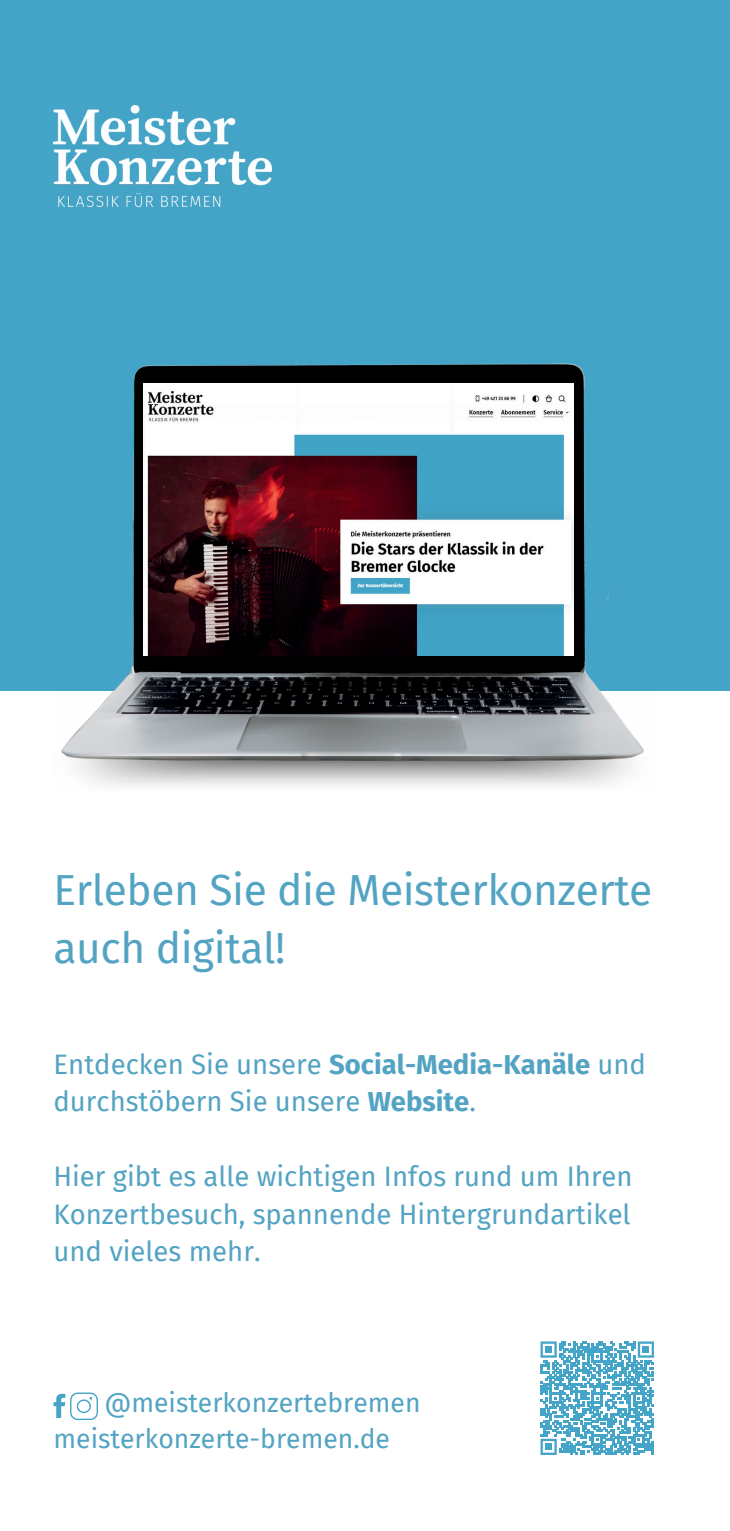
<style>
.page{position:relative;width:730px;height:1531px;background:#fff}
.page>*{position:absolute;margin:0;border:0;box-sizing:border-box;transform-origin:0 0}
.t1{font:42.5px/58px "Fira Sans";letter-spacing:-.01em;color:#53a3c3}
.t2{font:27.5px/37.5px "Fira Sans";color:#53a3c3}
.t3{font:26.5px/36.2px "Fira Sans";color:#53a3c3}
.s1{font-weight:700}
</style>
<div class="page">
<div style="left:1px;top:0;width:729px;height:691px;background:#44a5c8"></div>
<img style="left:54px;top:106px;width:217px;height:101px">
<img style="left:61px;top:363px;width:583px;height:394px">
<img style="left:144px;top:384px;width:429px;height:272px">
<img style="left:68px;top:757px;width:569px;height:30px">
<svg style="left:540px;top:1341px;width:114px;height:114px;fill:#44a5c8"></svg>
<svg style="left:540px;top:1341px;width:17px;height:16px"></svg>
<div style="left:545px;top:1346px;width:7px;height:7px;background:#44a5c8"></div>
<svg style="left:638px;top:1341px;width:16px;height:16px"></svg>
<div style="left:642px;top:1346px;width:7px;height:7px;background:#44a5c8"></div>
<svg style="left:540px;top:1438px;width:17px;height:17px"></svg>
<div style="left:545px;top:1443px;width:7px;height:7px;background:#44a5c8"></div>
<svg style="left:54px;top:1392px;width:44px;height:28px"></svg>
<p class="t1" style="left:54px;top:860px;width:600px">Erleben Sie die Meisterkonzerte auch digital!</p>
<p class="t2" style="left:54px;top:1044px;width:594px">Entdecken Sie unsere <span class="s1">Social-Media-Kanäle</span> und durchstöbern Sie unsere <span class="s1">Website</span>.</p>
<p class="t2" style="left:54px;top:1157px;width:581px;text-align:justify">Hier gibt es alle wichtigen Infos rund um Ihren Konzertbesuch, spannende Hintergrundartikel und vieles mehr.</p>
<p class="t3" style="left:54px;top:1383px;width:369px;text-indent:51px">@meisterkonzertebremen meisterkonzerte-bremen.de</p>
</div>
